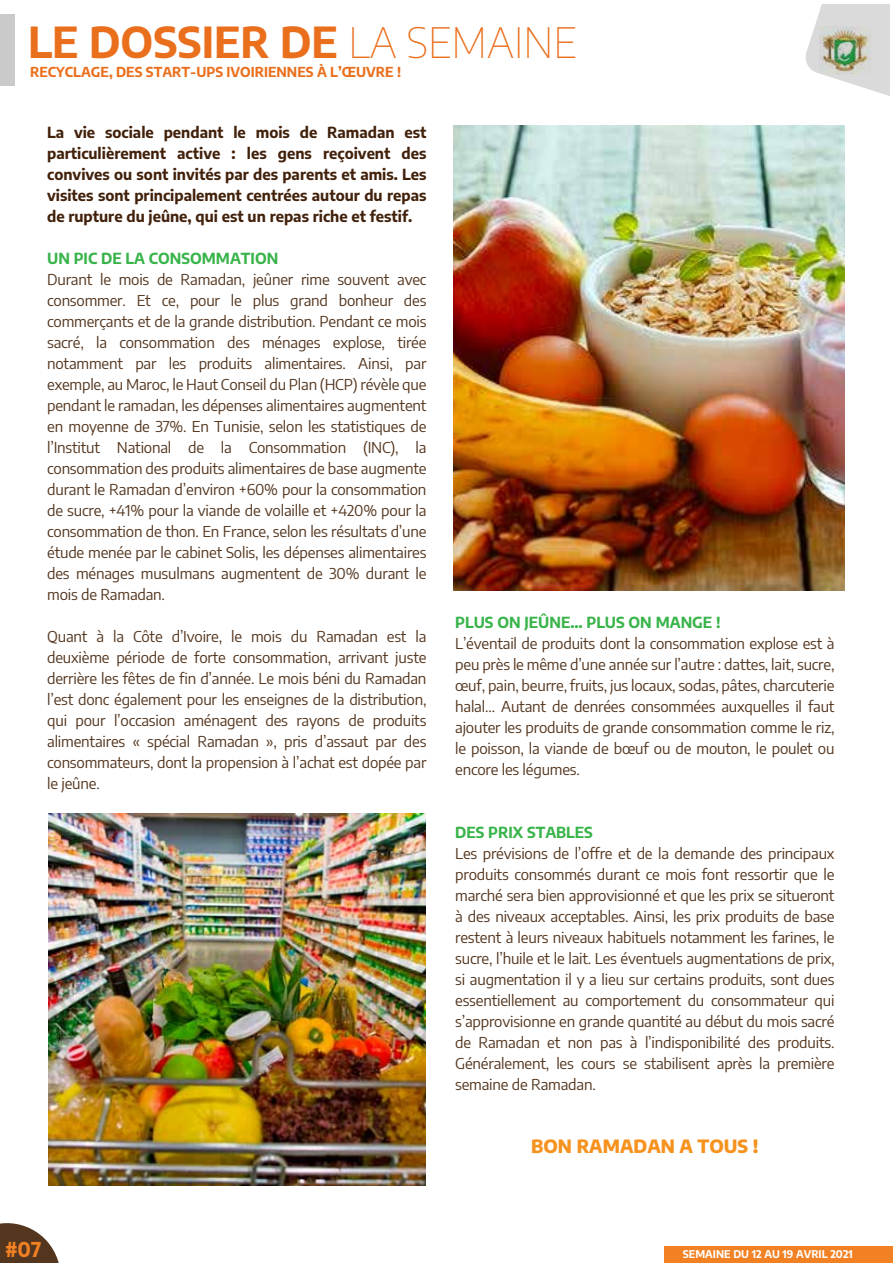
<style>
.page{position:relative;width:893px;height:1263px;background:#fff}
.page>*{position:absolute;margin:0;border:0;box-sizing:border-box;transform-origin:0 0}
.t1{font:700 42px "Encode Sans";color:#ea6f1c}
.t2{font:700 20.1px "Encode Sans";color:#f18123}
.t3{font:800 18px "Encode Sans";color:#f6921e}
.t4{font:15px/21px "Encode Sans";letter-spacing:-.015em;color:#54361f;text-align:justify}
.t5{font:700 15px/21px "Encode Sans";color:#42210b;text-align:justify}
.t6{font:700 15px "Encode Sans";color:#39b44a}
.t7{font:700 13.5px "Encode Sans";color:#ea6f1c}
.t8{font:700 10.5px "Encode Sans";color:#fff}
.s1{font-weight:100}
</style>
<div class="page">
<img style="left:48px;top:814px;width:378px;height:372px">
<svg style="left:0;top:1223px;width:59px;height:40px"></svg>
<div style="left:665px;top:1247px;width:228px;height:16px;background:#f18123"></div>
<svg style="left:805px;top:4px;width:85px;height:92px"></svg>
<img style="left:819px;top:26px;width:53px;height:48px">
<div style="left:0;top:14px;width:15px;height:71px;background:#cacaca"></div>
<img style="left:454px;top:126px;width:391px;height:464px">
<h1 class="t1" style="left:28px;top:10px;width:550px">LE DOSSIER DE <span class="s1">LA SEMAINE</span></h1>
<p class="t7" style="left:30px;top:62px;width:372px">RECYCLAGE, DES START-UPS IVOIRIENNES À L’ŒUVRE !</p>
<p class="t5" style="left:47px;top:121px;width:381px">La vie sociale pendant le mois de Ramadan est particulièrement active : les gens reçoivent des convives ou sont invités par des parents et amis. Les visites sont principalement centrées autour du repas de rupture du jeûne, qui est un repas riche et festif.</p>
<p class="t6" style="left:47px;top:247px;width:233px">UN PIC DE LA CONSOMMATION</p>
<p class="t4" style="left:47px;top:268px;width:381px">Durant le mois de Ramadan, jeûner rime souvent avec consommer. Et ce, pour le plus grand bonheur des commerçants et de la grande distribution. Pendant ce mois sacré, la consommation des ménages explose, tirée notamment par les produits alimentaires. Ainsi, par exemple, au Maroc, le Haut Conseil du Plan (HCP) révèle que pendant le ramadan, les dépenses alimentaires augmentent en moyenne de 37%. En Tunisie, selon les statistiques de l’Institut National de la Consommation (INC), la consommation des produits alimentaires de base augmente durant le Ramadan d’environ +60% pour la consommation de sucre, +41% pour la viande de volaille et +420% pour la consommation de thon. En France, selon les résultats d’une étude menée par le cabinet Solis, les dépenses alimentaires des ménages musulmans augmentent de 30% durant le mois de Ramadan.</p>
<p class="t4" style="left:47px;top:625px;width:381px">Quant à la Côte d’Ivoire, le mois du Ramadan est la deuxième période de forte consommation, arrivant juste derrière les fêtes de fin d’année. Le mois béni du Ramadan l’est donc également pour les enseignes de la distribution, qui pour l’occasion aménagent des rayons de produits alimentaires « spécial Ramadan », pris d’assaut par des consommateurs, dont la propension à l’achat est dopée par le jeûne.</p>
<p class="t6" style="left:455px;top:611px;width:267px">PLUS ON JEÛNE… PLUS ON MANGE !</p>
<p class="t4" style="left:455px;top:632px;width:381px">L’éventail de produits dont la consommation explose est à peu près le même d’une année sur l’autre : dattes, lait, sucre, œuf, pain, beurre, fruits, jus locaux, sodas, pâtes, charcuterie halal… Autant de denrées consommées auxquelles il faut ajouter les produits de grande consommation comme le riz, le poisson, la viande de bœuf ou de mouton, le poulet ou encore les légumes.</p>
<p class="t6" style="left:455px;top:821px;width:139px">DES PRIX STABLES</p>
<p class="t4" style="left:455px;top:842px;width:381px">Les prévisions de l’offre et de la demande des principaux produits consommés durant ce mois font ressortir que le marché sera bien approvisionné et que les prix se situeront à des niveaux acceptables. Ainsi, les prix produits de base restent à leurs niveaux habituels notamment les farines, le sucre, l’huile et le lait. Les éventuels augmentations de prix, si augmentation il y a lieu sur certains produits, sont dues essentiellement au comportement du consommateur qui s’approvisionne en grande quantité au début du mois sacré de Ramadan et non pas à l’indisponibilité des produits.<br>Généralement, les cours se stabilisent après la première semaine de Ramadan.</p>
<p class="t3" style="left:531px;top:1132px;width:229px">BON RAMADAN A TOUS !</p>
<h2 class="t2" style="left:5px;top:1234px;width:38px">#07</h2>
<p class="t8" style="left:683px;top:1246px;width:172px">SEMAINE DU 12 AU 19 AVRIL 2021</p>
</div>
